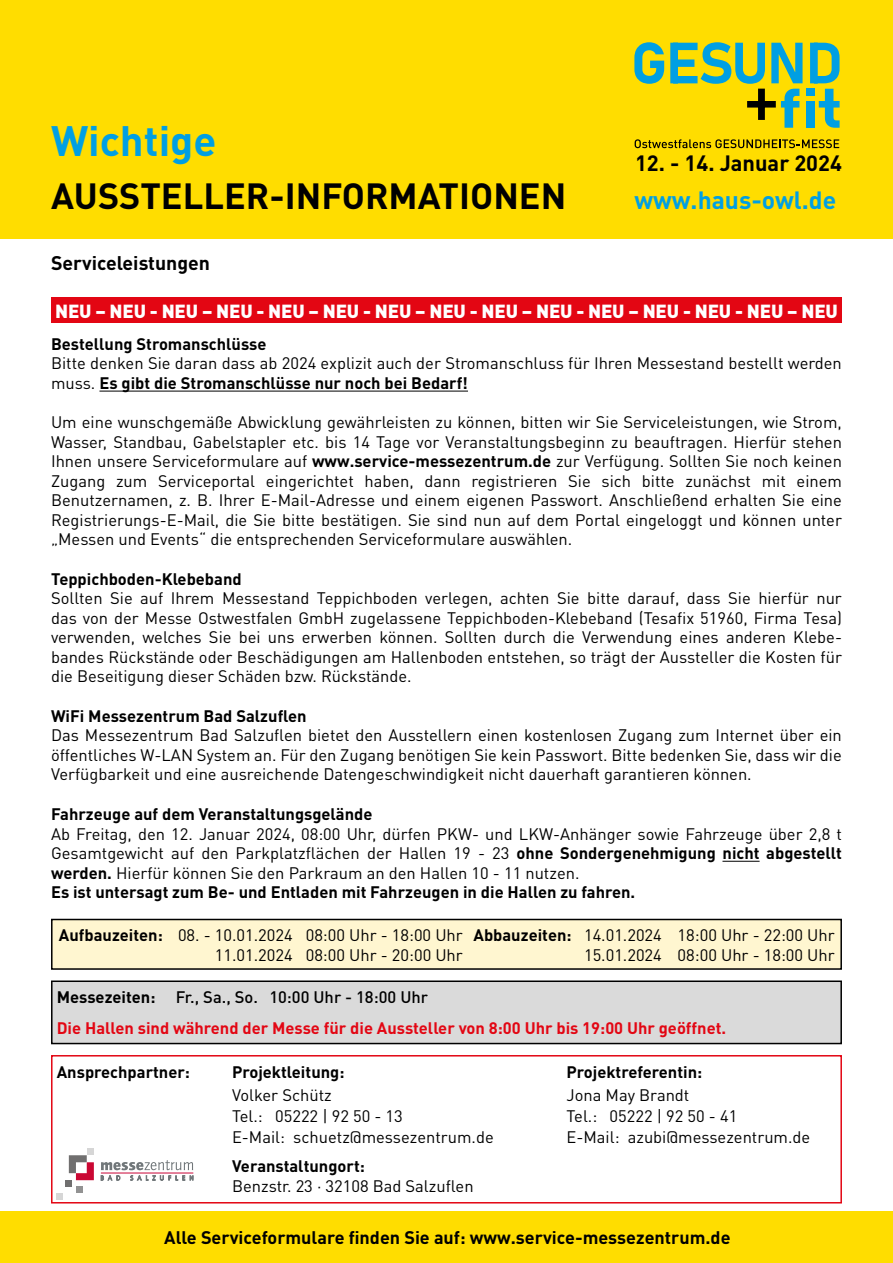
<style>
.page{position:relative;width:893px;height:1263px;background:#fff}
.page>*{position:absolute;margin:0;border:0;box-sizing:border-box;transform-origin:0 0}
.t1{font:700 42px "DIN Pro";color:#009fe3}
.t2{font:700 36px "DIN Pro";color:#000}
.t3{font:700 24.75px "DIN Pro";color:#009fe3}
.t4{font:700 21.9px "DIN Pro";color:#000}
.t5{font:700 19.5px "DIN Pro";color:#000}
.t6{font:900 18.75px "DIN Pro";letter-spacing:-.01em;color:#fff}
.t7{font:700 18px "DIN Pro";color:#000}
.t8{font:16.5px/19.5px "DIN Pro";color:#000}
.t9{font:700 16.5px "DIN Pro";color:#000}
.t10{font:700 16.5px/31.3px "DIN Pro";color:#e30613}
.s1{font-weight:700}
.s2{color:#000}
.s3{font-weight:500;color:#000}
</style>
<div class="page">
<div style="left:0;top:0;width:893px;height:238px;background:#fd0"></div>
<div style="left:806px;top:101px;width:8px;height:27px;background:#009fe3"></div>
<div style="left:806px;top:89px;width:9px;height:7px;background:#009fe3"></div>
<svg style="left:819px;top:89px;width:21px;height:39px"></svg>
<svg style="left:634px;top:42px;width:30px;height:42px"></svg>
<svg style="left:810px;top:43px;width:29px;height:40px"></svg>
<svg style="left:670px;top:42px;width:132px;height:86px"></svg>
<svg style="left:635px;top:139px;width:204px;height:9px"></svg>
<div style="left:52px;top:919px;width:789px;height:50px;background:#fff6d0"></div>
<div style="left:51px;top:919px;width:791px;height:51px;border:2px solid #000"></div>
<div style="left:52px;top:981px;width:789px;height:62px;background:#dadada"></div>
<div style="left:51px;top:980px;width:791px;height:64px;border:2px solid #000"></div>
<div style="left:51px;top:1055px;width:791px;height:148px;border:2px solid #e30613"></div>
<div style="left:1px;top:1212px;width:892px;height:51px;background:#fd0"></div>
<div style="left:76px;top:1186px;width:6px;height:7px;background:#929292"></div>
<svg style="left:66px;top:1148px;width:28px;height:38px"></svg>
<div style="left:56px;top:1193px;width:7px;height:6px;background:#d6d6d6"></div>
<svg style="left:101px;top:1160px;width:92px;height:20px"></svg>
<hr style="left:101px;top:1173px;width:92px;height:1px;background:#ca0538">
<hr style="left:99px;top:391px;width:369px;height:1px;background:#000">
<hr style="left:722px;top:861px;width:38px;height:1px;background:#000">
<div style="left:51px;top:298px;width:791px;height:25px;background:#e30613"></div>
<h1 class="t1" style="left:51px;top:113px;width:167px">Wichtige</h1>
<h2 class="t2" style="left:51px;top:172px;width:517px">AUSSTELLER-INFORMATIONEN</h2>
<h3 class="t3" style="left:634px;top:183px;width:203px">www.haus-owl.de</h3>
<h3 class="t4" style="left:635px;top:148px;width:208px">12. - 14. Januar 2024</h3>
<p class="t5" style="left:51px;top:250px;width:161px">Serviceleistungen</p>
<p class="t6" style="left:55px;top:298px;width:784px">NEU – NEU - NEU – NEU - NEU – NEU - NEU – NEU - NEU – NEU - NEU – NEU - NEU - NEU – NEU</p>
<p class="t9" style="left:51px;top:333px;width:217px">Bestellung Stromanschlüsse</p>
<p class="t8" style="left:51px;top:353px;width:792px">Bitte denken Sie daran dass ab 2024 explizit auch der Stromanschluss für Ihren Messestand bestellt werden muss. <span class="s1">Es gibt die Stromanschlüsse nur noch bei Bedarf!</span></p>
<p class="t8" style="left:51px;top:412px;width:792px;text-align:justify">Um eine wunschgemäße Abwicklung gewährleisten zu können, bitten wir Sie Serviceleistungen, wie Strom, Wasser, Standbau, Gabelstapler etc. bis 14 Tage vor Veranstaltungsbeginn zu beauftragen. Hierfür stehen Ihnen unsere Serviceformulare auf <span class="s1">www.service-messezentrum.de</span> zur Verfügung. Sollten Sie noch keinen Zugang zum Serviceportal eingerichtet haben, dann registrieren Sie sich bitte zunächst mit einem Benutzernamen, z. B. Ihrer E-Mail-Adresse und einem eigenen Passwort. Anschließend erhalten Sie eine Registrierungs-E-Mail, die Sie bitte bestätigen. Sie sind nun auf dem Portal eingeloggt und können unter „Messen und Events“ die entsprechenden Serviceformulare auswählen.</p>
<p class="t9" style="left:51px;top:568px;width:192px">Teppichboden-Klebeband</p>
<p class="t8" style="left:51px;top:588px;width:792px;text-align:justify">Sollten Sie auf Ihrem Messestand Teppichboden verlegen, achten Sie bitte darauf, dass Sie hierfür nur das von der Messe Ostwestfalen GmbH zugelassene Teppichboden-Klebeband (Tesafix 51960, Firma Tesa) verwenden, welches Sie bei uns erwerben können. Sollten durch die Verwendung eines anderen Klebe&shy;bandes Rückstände oder Beschädigungen am Hallenboden entstehen, so trägt der Aussteller die Kosten für die Beseitigung dieser Schäden bzw. Rückstände.</p>
<p class="t9" style="left:51px;top:705px;width:257px">WiFi Messezentrum Bad Salzuflen</p>
<p class="t8" style="left:51px;top:725px;width:792px;text-align:justify">Das Messezentrum Bad Salzuflen bietet den Ausstellern einen kostenlosen Zugang zum Internet über ein öffentliches W-LAN System an. Für den Zugang benötigen Sie kein Passwort. Bitte bedenken Sie, dass wir die Verfügbarkeit und eine ausreichende Datengeschwindigkeit nicht dauerhaft garantieren können.</p>
<p class="t9" style="left:51px;top:803px;width:323px">Fahrzeuge auf dem Veranstaltungsgelände</p>
<p class="t8" style="left:51px;top:823px;width:792px">Ab Freitag, den 12. Januar 2024, 08:00 Uhr, dürfen PKW- und LKW-Anhänger sowie Fahrzeuge über 2,8 t Gesamtgewicht auf den Parkplatzflächen der Hallen 19 - 23 <span class="s1">ohne Sondergenehmigung nicht abgestellt werden.</span> Hierfür können Sie den Parkraum an den Hallen 10 - 11 nutzen.<br><span class="s1">Es ist untersagt zum Be- und Entladen mit Fahrzeugen in die Hallen zu fahren.</span></p>
<p class="t8" style="left:215px;top:925px;width:621px;text-indent:-156px"><span class="s1">Aufbauzeiten:</span> 08. - 10.01.2024 08:00 Uhr - 18:00 Uhr <span class="s1">Abbauzeiten:</span> 14.01.2024 18:00 Uhr - 22:00 Uhr<br>11.01.2024 08:00 Uhr - 20:00 Uhr</p>
<p class="t8" style="left:584px;top:944px;width:252px">15.01.2024 08:00 Uhr - 18:00 Uhr</p>
<p class="t10" style="left:57px;top:981px;width:671px"><span class="s2">Messezeiten:</span> <span class="s3">Fr., Sa., So. 10:00 Uhr - 18:00 Uhr<br></span>Die Hallen sind während der Messe für die Aussteller von 8:00 Uhr bis 19:00 Uhr geöffnet.</p>
<p class="t9" style="left:57px;top:1060px;width:135px">Ansprechpartner:</p>
<p class="t9" style="left:232px;top:1060px;width:114px">Projektleitung:</p>
<p class="t9" style="left:566px;top:1060px;width:137px">Projektreferentin:</p>
<p class="t8" style="left:232px;top:1084px;width:101px">Volker Schütz</p>
<p class="t8" style="left:566px;top:1084px;width:124px">Jona May Brandt</p>
<p class="t8" style="left:232px;top:1105px;width:172px">Tel.: 05222 | 92 50 - 13</p>
<p class="t8" style="left:566px;top:1105px;width:172px">Tel.: 05222 | 92 50 - 41</p>
<p class="t8" style="left:232px;top:1126px;width:263px">E-Mail: schuetz@messezentrum.de</p>
<p class="t8" style="left:566px;top:1126px;width:245px">E-Mail: azubi@messezentrum.de</p>
<p class="t9" style="left:232px;top:1155px;width:134px">Veranstaltungort:</p>
<p class="t8" style="left:232px;top:1175px;width:243px">Benzstr. 23 · 32108 Bad Salzuflen</p>
<p class="t7" style="left:164px;top:1225px;width:568px">Alle Serviceformulare finden Sie auf: www.service-messezentrum.de</p>
</div>
